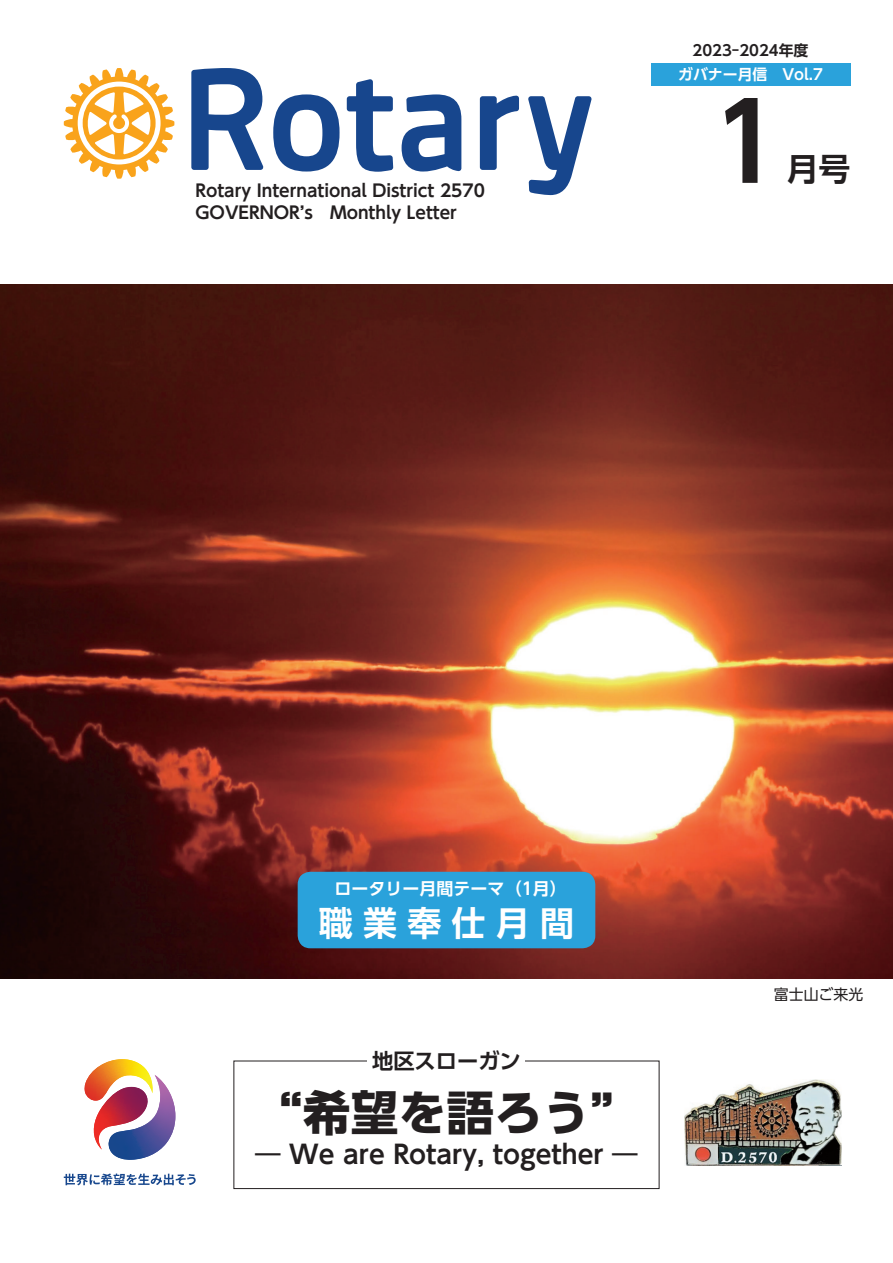
<style>
.page{position:relative;width:893px;height:1263px;background:#fff}
.page>*{position:absolute;margin:0;border:0;box-sizing:border-box;transform-origin:0 0}
.t1{font:700 106.35px "UD Shin Go Pr 6 N De";color:#231f20}
.t2{font:700 47.85px "UD Shin Go Pr 6 N";color:#231f20}
.t3{font:700 34.05px "UD Shin Go Pr 6 N De";letter-spacing:.3em;color:#fff}
.t4{font:700 31.95px "UD Shin Go Pr 6 N De";color:#231f20}
.t5{font:700 25.5px "UD Shin Go Pr 6 N De";color:#231f20}
.t6{font:700 21.3px "UD Shin Go Pr 6 N De";color:#231f20}
.t7{font:700 16.95px/21.3px "UD Shin Go Pr 6 N De";color:#231f20}
.t8{font:700 16.95px "UD Shin Go Pr 6 N De";color:#fff}
.t9{font:700 14.85px "UD Shin Go Pr 6 N De";color:#fff}
.t10{font:700 14.85px "UD Shin Go Pr 6 N De";color:#231f20}
.t11{font:14.85px "UD Shin Go Pr 6 N";color:#231f20}
</style>
<div class="page">
<div style="left:234px;top:1061px;width:425px;height:128px;border:1px solid #231f20"></div>
<svg style="left:84px;top:1059px;width:92px;height:101px"></svg>
<svg style="left:64px;top:1173px;width:132px;height:12px"></svg>
<img style="left:0;top:285px;width:893px;height:693px">
<svg style="left:64px;top:68px;width:110px;height:111px"></svg>
<svg style="left:191px;top:68px;width:400px;height:127px"></svg>
<div style="left:651px;top:63px;width:199px;height:23px;background:#2aa2db"></div>
<div style="left:368px;top:1050px;width:157px;height:21px;background:#fff"></div>
<img style="left:685px;top:1079px;width:157px;height:86px">
<div style="left:298px;top:872px;width:297px;height:76px;background:#2aa2db;border-radius:13px"></div>
<p class="t7" style="left:196px;top:180px;width:291px">Rotary International District 2570<br>GOVERNOR’s　Monthly Letter</p>
<p class="t10" style="left:693px;top:38px;width:117px">2023-2024年度</p>
<p class="t9" style="left:678px;top:63px;width:146px">ガバナー月信　Vol.7</p>
<h1 class="t1" style="left:712px;top:56px;width:72px">1</h1>
<h3 class="t4" style="left:787px;top:143px;width:65px">月号</h3>
<p class="t8" style="left:335px;top:875px;width:234px">ロータリー月間テーマ（1月）</p>
<h3 class="t3" style="left:319px;top:895px;width:257px">職業奉仕月間</h3>
<p class="t6" style="left:372px;top:1044px;width:150px">地区スローガン</p>
<h2 class="t2" style="left:279px;top:1073px;width:336px">“希望を語ろう”</h2>
<h3 class="t5" style="left:255px;top:1134px;width:384px">― We are Rotary, together ―</h3>
<p class="t11" style="left:774px;top:982px;width:91px">富士山ご来光</p>
</div>
